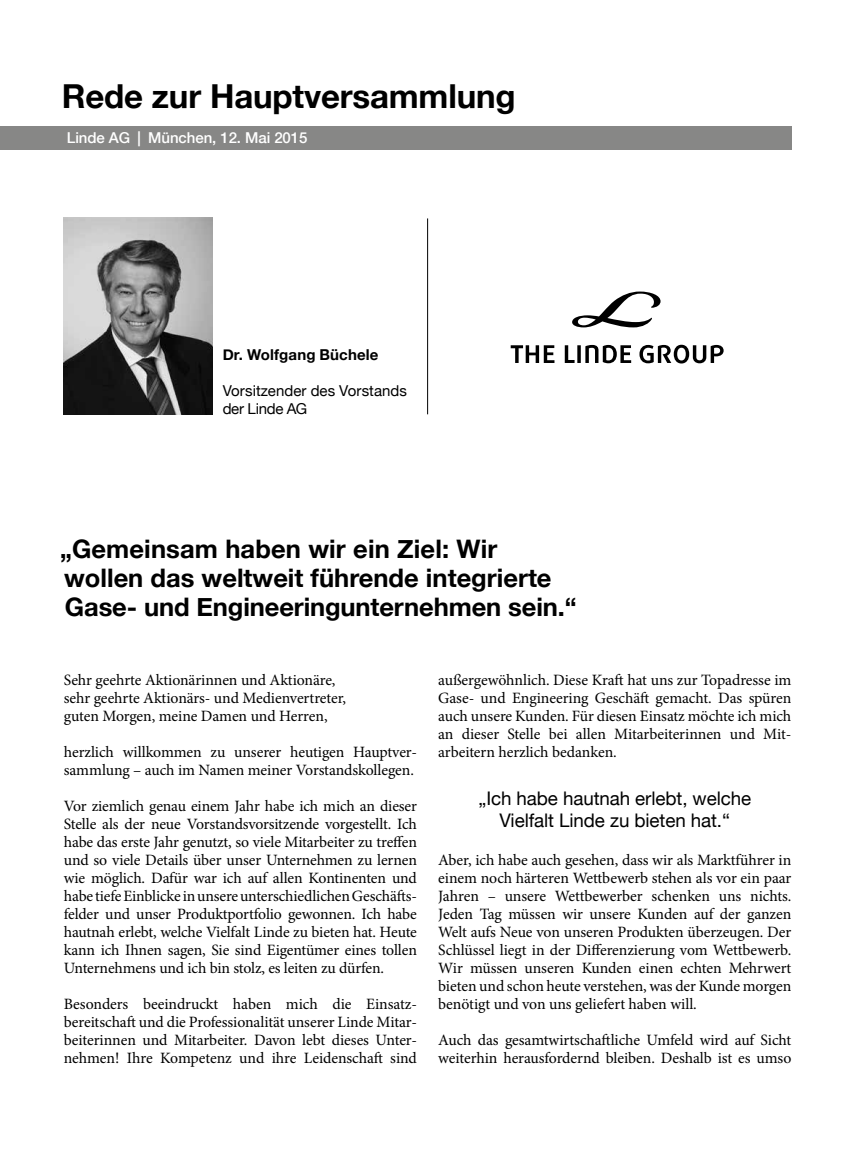
<style>
.page{position:relative;width:868px;height:1166px;background:#fff}
.page>*{position:absolute;margin:0;border:0;box-sizing:border-box;transform-origin:0 0}
.t1{font:700 33px "Helvetica Neue";letter-spacing:-.005em;color:#000}
.t2{font:700 25.5px/28.5px "Helvetica Neue";color:#000}
.t3{font:18.75px/22.5px "Helvetica Neue";letter-spacing:-.005em;color:#000;text-align:center}
.t4{font:15.75px/18px "Minion Pro";letter-spacing:-.01em;color:#000;text-align:justify}
.t5{font:15px/18px "Helvetica Neue";color:#000}
.t6{font:500 15px "Helvetica Neue";letter-spacing:-.005em;color:#fff}
.t7{font:700 15px "Helvetica Neue";letter-spacing:.01em;color:#000}
</style>
<div class="page">
<svg style="left:510px;top:291px;width:213px;height:72px"></svg>
<img style="left:64px;top:217px;width:148px;height:197px">
<hr style="left:427px;top:218px;width:1px;height:196px;background:#000">
<div style="left:0;top:126px;width:791px;height:23px;background:#878786"></div>
<h1 class="t1" style="left:62px;top:70px;width:455px">Rede zur Hauptversammlung</h1>
<p class="t6" style="left:67px;top:125px;width:242px">Linde AG | München, 12. Mai 2015</p>
<p class="t7" style="left:223px;top:343px;width:157px">Dr. Wolfgang Büchele</p>
<p class="t5" style="left:223px;top:383px;width:186px">Vorsitzender des Vorstands der Linde AG</p>
<h2 class="t2" style="left:60px;top:535px;width:518px">„Gemeinsam haben wir ein Ziel: Wir wollen das weltweit führende integrierte<br>Gase- und Engineeringunternehmen sein.“</h2>
<p class="t4" style="left:64px;top:670px;width:284px;text-align:left">Sehr geehrte Aktionärinnen und Aktionäre, sehr geehrte Aktionärs- und Medienvertreter, guten Morgen, meine Damen und Herren,</p>
<p class="t4" style="left:64px;top:742px;width:354px">herzlich willkommen zu unserer heutigen Hauptver&shy;sammlung – auch im Namen meiner Vorstandskollegen.</p>
<p class="t4" style="left:64px;top:796px;width:354px">Vor ziemlich genau einem Jahr habe ich mich an dieser Stelle als der neue Vorstandsvorsitzende vorgestellt. Ich habe das erste Jahr genutzt, so viele Mitarbeiter zu treffen und so viele Details über unser Unternehmen zu lernen wie möglich. Dafür war ich auf allen Kontinenten und habe tiefe Einblicke in unsere unterschiedlichen Geschäfts&shy;felder und unser Produktportfolio gewonnen. Ich habe hautnah erlebt, welche Vielfalt Linde zu bieten hat. Heute kann ich Ihnen sagen, Sie sind Eigentümer eines tollen Unternehmens und ich bin stolz, es leiten zu dürfen.</p>
<p class="t4" style="left:64px;top:994px;width:354px">Besonders beeindruckt haben mich die Einsatz&shy;bereitschaft und die Professionalität unserer Linde Mitar&shy;beiterinnen und Mitarbeiter. Davon lebt dieses Unter&shy;nehmen! Ihre Kompetenz und ihre Leidenschaft sind</p>
<p class="t4" style="left:438px;top:670px;width:354px">außergewöhnlich. Diese Kraft hat uns zur Topadresse im Gase- und Engineering Geschäft gemacht. Das spüren auch unsere Kunden. Für diesen Einsatz möchte ich mich an dieser Stelle bei allen Mitarbeiterinnen und Mit&shy;arbeitern herzlich bedanken.</p>
<p class="t3" style="left:478px;top:787px;width:274px">„Ich habe hautnah erlebt, welche<br>Vielfalt Linde zu bieten hat.“</p>
<p class="t4" style="left:438px;top:850px;width:354px">Aber, ich habe auch gesehen, dass wir als Marktführer in einem noch härteren Wettbewerb stehen als vor ein paar Jahren – unsere Wettbewerber schenken uns nichts.<br>Jeden Tag müssen wir unsere Kunden auf der ganzen Welt aufs Neue von unseren Produkten überzeugen. Der Schlüssel liegt in der Differenzierung vom Wettbewerb.<br>Wir müssen unseren Kunden einen echten Mehrwert bieten und schon heute verstehen, was der Kunde morgen benötigt und von uns geliefert haben will.</p>
<p class="t4" style="left:438px;top:1030px;width:354px">Auch das gesamtwirtschaftliche Umfeld wird auf Sicht weiterhin herausfordernd bleiben. Deshalb ist es umso</p>
</div>
